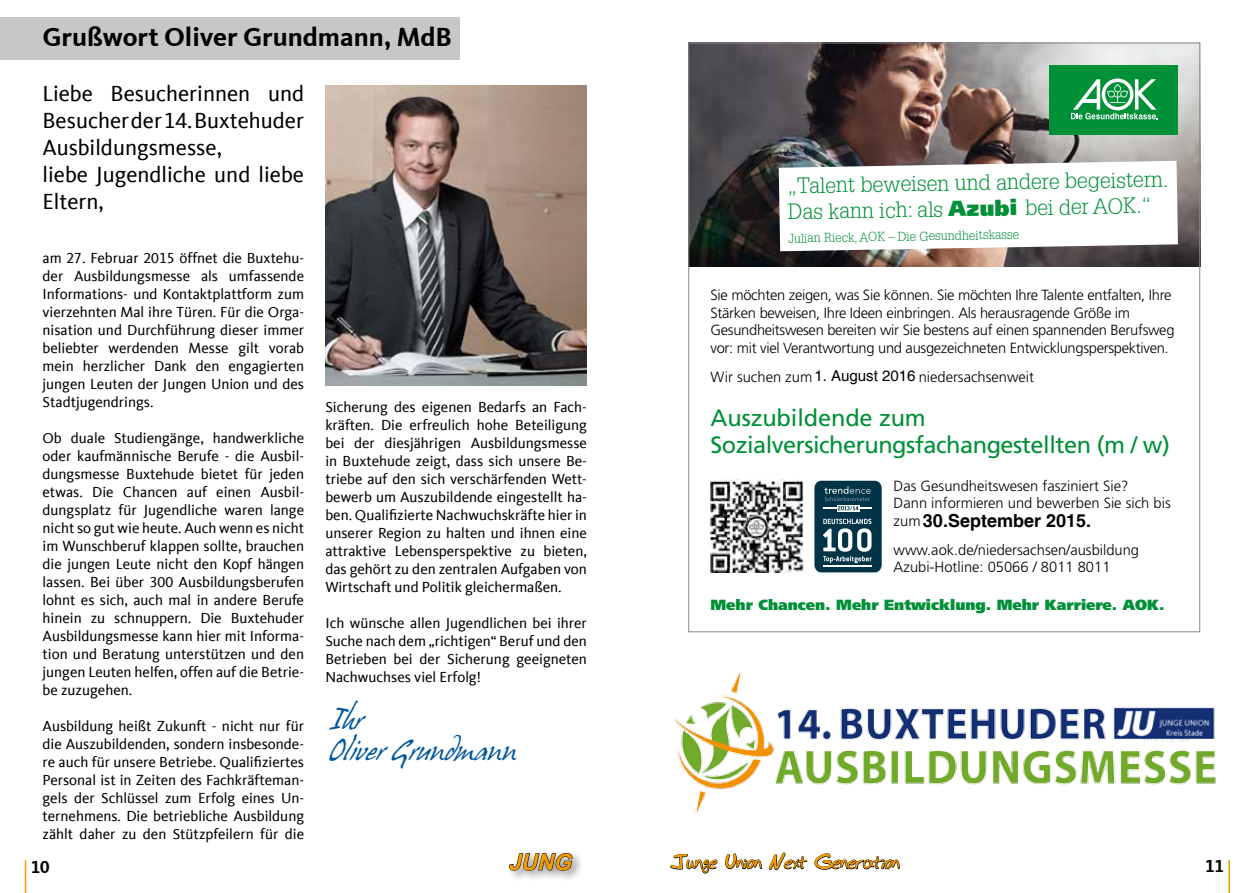
<style>
.page{position:relative;width:1259px;height:893px;background:#fff}
.page>*{position:absolute;margin:0;border:0;box-sizing:border-box;transform-origin:0 0}
.t1{font:700 27px "CDU Kievit Tab";color:#000}
.t2{font:25.5px/30.6px "Hans Hand";color:#00579d}
.t3{font:23.55px/27.5px "Frutiger";letter-spacing:-.02em;color:#009037}
.t4{font:22.5px/27px "CDU Kievit Tab";color:#000}
.t5{font:italic 700 22.5px "Arial";color:#f49b00}
.t6{font:300 21.6px/26px "Glypha";color:#009037}
.t7{font:700 18px "Bud Hand";color:#f49b00}
.t8{font:700 18px "Helvetica";color:#000}
.t9{font:700 18px "CDU Kievit Tab";color:#000}
.t10{font:15px/18px "CDU Kievit Tab";color:#000;text-align:justify}
.t11{font:15px "Helvetica";color:#000}
.t12{font:300 14.7px/17.7px "Frutiger";letter-spacing:-.02em;color:#000}
.t13{font:300 14.7px/17.7px "Frutiger";color:#000}
.t14{font:900 14.7px "Frutiger";color:#009037}
.t15{font:300 12.75px "Glypha";color:#009037}
.s1{font-family:"Frutiger";font-weight:900}
.s2{font-weight:900}
</style>
<div class="page">
<svg style="left:670px;top:854px;width:47px;height:20px"></svg>
<svg style="left:725px;top:853px;width:37px;height:17px"></svg>
<svg style="left:768px;top:852px;width:39px;height:19px"></svg>
<svg style="left:814px;top:853px;width:86px;height:17px"></svg>
<hr style="left:1228px;top:860px;width:2px;height:33px;background:#f49b00">
<div style="left:506px;top:850px;width:78px;height:32px;background:#000;opacity:.5"></div>
<svg style="left:509px;top:853px;width:64px;height:18px"></svg>
<hr style="left:25px;top:860px;width:1px;height:33px;background:#f49b00">
<div style="left:0;top:17px;width:459px;height:43px;background:#c6c7c8"></div>
<img style="left:325px;top:85px;width:262px;height:301px">
<img style="left:690px;top:45px;width:508px;height:222px">
<img style="left:710px;top:479px;width:93px;height:93px">
<div style="left:814px;top:481px;width:67px;height:91px;background:#003446;border-radius:7px"></div>
<hr style="left:823px;top:507px;width:48px;height:2px;background:#fff">
<svg style="left:837px;top:510px;width:22px;height:1px"></svg>
<hr style="left:823px;top:565px;width:48px;height:2px;background:#fff">
<svg style="left:823px;top:519px;width:49px;height:44px"></svg>
<svg style="left:824px;top:486px;width:46px;height:24px"></svg>
<div style="left:1050px;top:65px;width:128px;height:69px;background:#009037"></div>
<svg style="left:1071px;top:79px;width:87px;height:40px"></svg>
<svg style="left:778px;top:161px;width:400px;height:90px"></svg>
<img style="left:673px;top:673px;width:543px;height:142px">
<h1 class="t1" style="left:43px;top:22px;width:411px">Grußwort Oliver Grundmann, MdB</h1>
<h3 class="t4" style="left:43px;top:80px;width:263px">Liebe Besucherinnen und<br>Besucher der 14. Buxtehuder<br>Ausbildungsmesse,<br>liebe Jugendliche und liebe<br>Eltern,</h3>
<p class="t10" style="left:43px;top:249px;width:263px">am 27. Februar 2015 öffnet die Buxtehu&shy;der Ausbildungsmesse als umfassende Informations- und Kontaktplattform zum vierzehnten Mal ihre Türen. Für die Orga&shy;nisation und Durchführung dieser immer beliebter werdenden Messe gilt vorab mein herzlicher Dank den engagierten jungen Leuten der Jungen Union und des Stadtjugendrings.</p>
<p class="t10" style="left:43px;top:429px;width:263px">Ob duale Studiengänge, handwerkliche oder kaufmännische Berufe - die Ausbil&shy;dungsmesse Buxtehude bietet für jeden etwas. Die Chancen auf einen Ausbil&shy;dungsplatz für Jugendliche waren lange nicht so gut wie heute. Auch wenn es nicht im Wunschberuf klappen sollte, brauchen die jungen Leute nicht den Kopf hängen lassen. Bei über 300 Ausbildungsberufen lohnt es sich, auch mal in andere Berufe hinein zu schnuppern. Die Buxtehuder Ausbildungsmesse kann hier mit Informa&shy;tion und Beratung unterstützen und den jungen Leuten helfen, offen auf die Betrie&shy;be zuzugehen.</p>
<p class="t10" style="left:43px;top:717px;width:263px">Ausbildung heißt Zukunft - nicht nur für die Auszubildenden, sondern insbesonde&shy;re auch für unsere Betriebe. Qualifiziertes Personal ist in Zeiten des Fachkräfteman&shy;gels der Schlüssel zum Erfolg eines Un&shy;ternehmens. Die betriebliche Ausbildung zählt daher zu den Stützpfeilern für die</p>
<p class="t10" style="left:325px;top:398px;width:263px">Sicherung des eigenen Bedarfs an Fach&shy;kräften. Die erfreulich hohe Beteiligung bei der diesjährigen Ausbildungsmesse in Buxtehude zeigt, dass sich unsere Be&shy;triebe auf den sich verschärfenden Wett&shy;bewerb um Auszubildende eingestellt ha&shy;ben. Qualifizierte Nachwuchskräfte hier in unserer Region zu halten und ihnen eine attraktive Lebensperspektive zu bieten, das gehört zu den zentralen Aufgaben von Wirtschaft und Politik gleichermaßen.</p>
<p class="t10" style="left:325px;top:614px;width:263px">Ich wünsche allen Jugendlichen bei ihrer Suche nach dem „richtigen“ Beruf und den Betrieben bei der Sicherung geeigneten Nachwuchses viel Erfolg!</p>
<h2 class="t2" style="left:330px;top:705px;width:188px">Ihr<br>Oliver Grundmann</h2>
<h3 class="t6" style="left:787px;top:173px;width:383px;rotate:-1deg">„Talent beweisen und andere begeistern.<br>Das kann ich: als <span class="s1">Azubi</span> bei der AOK.“</h3>
<p class="t15" style="left:788px;top:231px;width:232px;rotate:-1deg">Julian Rieck, AOK – Die Gesundheitskasse</p>
<p class="t12" style="left:710px;top:286px;width:465px">Sie möchten zeigen, was Sie können. Sie möchten Ihre Talente entfalten, Ihre Stärken beweisen, Ihre Ideen einbringen. Als herausragende Größe im Gesundheitswesen bereiten wir Sie bestens auf einen spannenden Berufsweg vor: mit viel Verantwortung und ausgezeichneten Entwicklungsperspektiven.</p>
<p class="t13" style="left:710px;top:368px;width:325px">Wir suchen zum 1. August 2015 niedersachsenweit</p>
<h3 class="t3" style="left:710px;top:404px;width:461px">Auszubildende zum<br>Sozialversicherungsfachangestellten (m / w)</h3>
<p class="t13" style="left:893px;top:477px;width:279px">Das Gesundheitswesen fasziniert Sie?<br>Dann informieren und bewerben Sie sich bis zum <span class="s2">30. September 2014</span>.</p>
<p class="t13" style="left:893px;top:541px;width:247px">www.aok.de/niedersachsen/ausbildung<br>Azubi-Hotline: 05066 / 8011 8011</p>
<p class="t14" style="left:710px;top:596px;width:455px">Mehr Chancen. Mehr Entwicklung. Mehr Karriere. AOK.</p>
<p class="t11" style="left:814px;top:367px;width:102px">1. August 2016</p>
<p class="t8" style="left:923px;top:509px;width:170px">30.September 2015.</p>
<p class="t9" style="left:31px;top:856px;width:20px">10</p>
<h3 class="t5" style="left:508px;top:847px;width:71px">JUNG</h3>
<p class="t7" style="left:672px;top:852px;width:229px">Junge Union Next Generation</p>
<p class="t9" style="left:1205px;top:856px;width:20px">11</p>
</div>
